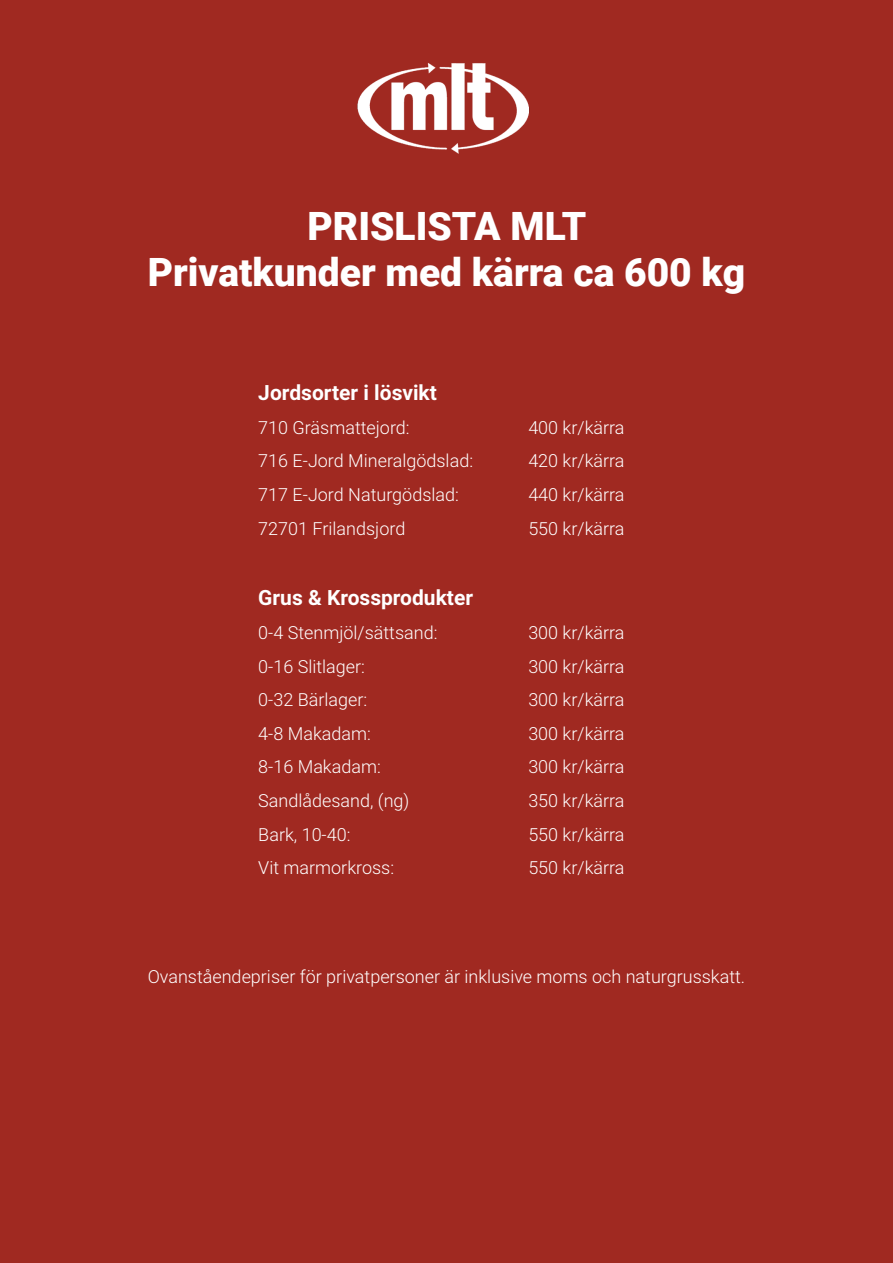
<style>
.page{position:relative;width:893px;height:1263px;background:#a02921}
.page>*{position:absolute;margin:0;border:0;box-sizing:border-box;transform-origin:0 0}
.t1{font:900 39px "Roboto";color:#fff}
.t2{font:700 21px "Roboto";color:#fff}
.t3{font:300 18px "Roboto";color:#fff}
</style>
<div class="page">
<img style="left:357px;top:63px;width:173px;height:91px">
<p class="t1" style="left:308px;top:198px;width:280px">PRISLISTA MLT</p>
<p class="t1" style="left:148px;top:245px;width:599px">Privatkunder med kärra ca 600 kg</p>
<p class="t2" style="left:258px;top:378px;width:180px">Jordsorter i lösvikt</p>
<p class="t3" style="left:258px;top:415px;width:153px">710 Gräsmattejord:</p>
<p class="t3" style="left:528px;top:415px;width:98px">400 kr/kärra</p>
<p class="t3" style="left:258px;top:448px;width:216px">716 E-Jord Mineralgödslad:</p>
<p class="t3" style="left:528px;top:448px;width:98px">420 kr/kärra</p>
<p class="t3" style="left:258px;top:482px;width:202px">717 E-Jord Naturgödslad:</p>
<p class="t3" style="left:528px;top:482px;width:98px">440 kr/kärra</p>
<p class="t3" style="left:258px;top:515px;width:149px">72701 Frilandsjord</p>
<p class="t3" style="left:528px;top:515px;width:98px">550 kr/kärra</p>
<p class="t2" style="left:258px;top:583px;width:216px">Grus &amp; Krossprodukter</p>
<p class="t3" style="left:258px;top:620px;width:181px">0-4 Stenmjöl/sättsand:</p>
<p class="t3" style="left:528px;top:620px;width:98px">300 kr/kärra</p>
<p class="t3" style="left:258px;top:653px;width:108px">0-16 Slitlager:</p>
<p class="t3" style="left:528px;top:653px;width:98px">300 kr/kärra</p>
<p class="t3" style="left:258px;top:687px;width:110px">0-32 Bärlager:</p>
<p class="t3" style="left:528px;top:687px;width:98px">300 kr/kärra</p>
<p class="t3" style="left:258px;top:721px;width:114px">4-8 Makadam:</p>
<p class="t3" style="left:528px;top:721px;width:98px">300 kr/kärra</p>
<p class="t3" style="left:258px;top:754px;width:124px">8-16 Makadam:</p>
<p class="t3" style="left:528px;top:754px;width:98px">300 kr/kärra</p>
<p class="t3" style="left:258px;top:788px;width:153px">Sandlådesand, (ng)</p>
<p class="t3" style="left:528px;top:788px;width:98px">350 kr/kärra</p>
<p class="t3" style="left:258px;top:821px;width:94px">Bark, 10-40:</p>
<p class="t3" style="left:528px;top:821px;width:98px">550 kr/kärra</p>
<p class="t3" style="left:258px;top:855px;width:137px">Vit marmorkross:</p>
<p class="t3" style="left:528px;top:855px;width:98px">550 kr/kärra</p>
<p class="t3" style="left:148px;top:964px;width:599px">Ovanståendepriser för privatpersoner är inklusive moms och naturgrusskatt.</p>
</div>
